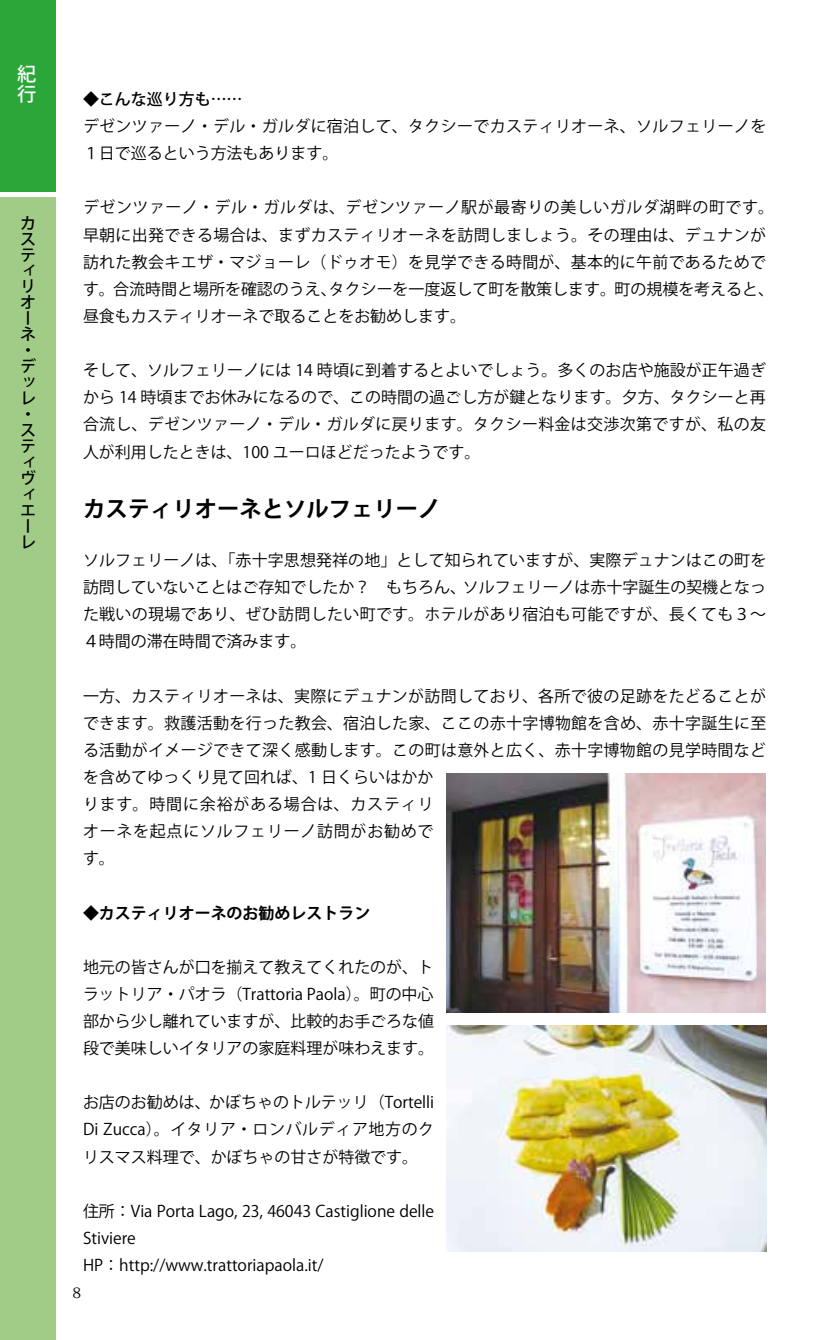
<style>
.page{position:relative;width:830px;height:1340px;background:#fff}
.page>*{position:absolute;margin:0;border:0;box-sizing:border-box;transform-origin:0 0}
.t1{font:700 22.28px "Koz Go Pr 6 N";color:#000}
.t2{font:500 19.12px/19.1px "Koz Go Pr 6 N";color:#fff}
.t3{font:15.97px/27px "Koz Go Pr 6 N";letter-spacing:.02em;color:#000;text-align:justify}
.t4{font:15.97px/27px "Koz Go Pr 6 N";color:#000}
.t5{font:500 15.97px/16px "Koz Go Pr 6 N";color:#000}
.t6{font:700 15.97px "Koz Go Pr 6 N";color:#000}
.t7{font:14.4px "Koz Min Pro";color:#000}
</style>
<div class="page">
<div style="left:0;top:0;width:56px;height:191px;background:#2aa738"></div>
<div style="left:0;top:198px;width:56px;height:1141px;background:#a0cc87"></div>
<img style="left:446px;top:773px;width:319px;height:239px">
<img style="left:446px;top:1025px;width:319px;height:226px">
<p class="t2" style="left:17px;top:65px;width:20px">紀行</p>
<p class="t5" style="left:20px;top:215px;width:17px">カスティリオーネ・デッレ・スティヴィエーレ</p>
<p class="t5" style="left:83px;top:91px;width:161px">◆こんな巡り方も……</p>
<p class="t3" style="left:83px;top:113px;width:684px">デゼンツァーノ・デル・ガルダに宿泊して、タクシーでカスティリオーネ、ソルフェリーノを<br>１日で巡るという方法もあります。</p>
<p class="t3" style="left:83px;top:194px;width:692px;text-align:left">デゼンツァーノ・デル・ガルダは、デゼンツァーノ駅が最寄りの美しいガルダ湖畔の町です。早朝に出発できる場合は、まずカスティリオーネを訪問しましょう。その理由は、デュナンが訪れた教会キエザ・マジョーレ（ドゥオモ）を見学できる時間が、基本的に午前であるためです。合流時間と場所を確認のうえ、タクシーを一度返して町を散策します。町の規模を考えると、昼食もカスティリオーネで取ることをお勧めします。</p>
<p class="t3" style="left:83px;top:357px;width:684px">そして、ソルフェリーノには 14 時頃に到着するとよいでしょう。多くのお店や施設が正午過ぎから 14 時頃までお休みになるので、この時間の過ごし方が鍵となります。夕方、タクシーと再合流し、デゼンツァーノ・デル・ガルダに戻ります。タクシー料金は交渉次第ですが、私の友人が利用したときは、100 ユーロほどだったようです。</p>
<h1 class="t1" style="left:83px;top:496px;width:359px">カスティリオーネとソルフェリーノ</h1>
<p class="t3" style="left:83px;top:547px;width:684px">ソルフェリーノは、「赤十字思想発祥の地」として知られていますが、実際デュナンはこの町を訪問していないことはご存知でしたか？　もちろん、ソルフェリーノは赤十字誕生の契機となった戦いの現場であり、ぜひ訪問したい町です。ホテルがあり宿泊も可能ですが、長くても３～４時間の滞在時間で済みます。</p>
<p class="t3" style="left:83px;top:682px;width:684px;text-align:left">一方、カスティリオーネは、実際にデュナンが訪問しており、各所で彼の足跡をたどることができます。救護活動を行った教会、宿泊した家、ここの赤十字博物館を含め、赤十字誕生に至る活動がイメージできて深く感動します。この町は意外と広く、赤十字博物館の見学時間などを含めてゆっくり見て回れば、1 日くらいはかか<br>ります。時間に余裕がある場合は、カスティリ<br>オーネを起点にソルフェリーノ訪問がお勧めで<br>す。</p>
<p class="t6" style="left:83px;top:903px;width:289px">◆カスティリオーネのお勧めレストラン</p>
<p class="t3" style="left:83px;top:953px;width:352px">地元の皆さんが口を揃えて教えてくれたのが、トラットリア・パオラ（Trattoria Paola）。町の中心部から少し離れていますが、比較的お手ごろな値段で美味しいイタリアの家庭料理が味わえます。</p>
<p class="t3" style="left:83px;top:1089px;width:352px">お店のお勧めは、かぼちゃのトルテッリ（Tortelli Di Zucca）。イタリア・ロンバルディア地方のクリスマス料理で、かぼちゃの甘さが特徴です。</p>
<p class="t4" style="left:83px;top:1197px;width:352px">住所：Via Porta Lago, 23, 46043 Castiglione delle<br>Stiviere<br>HP：http://www.trattoriapaola.it/</p>
<p class="t7" style="left:72px;top:1282px;width:10px">8</p>
</div>
